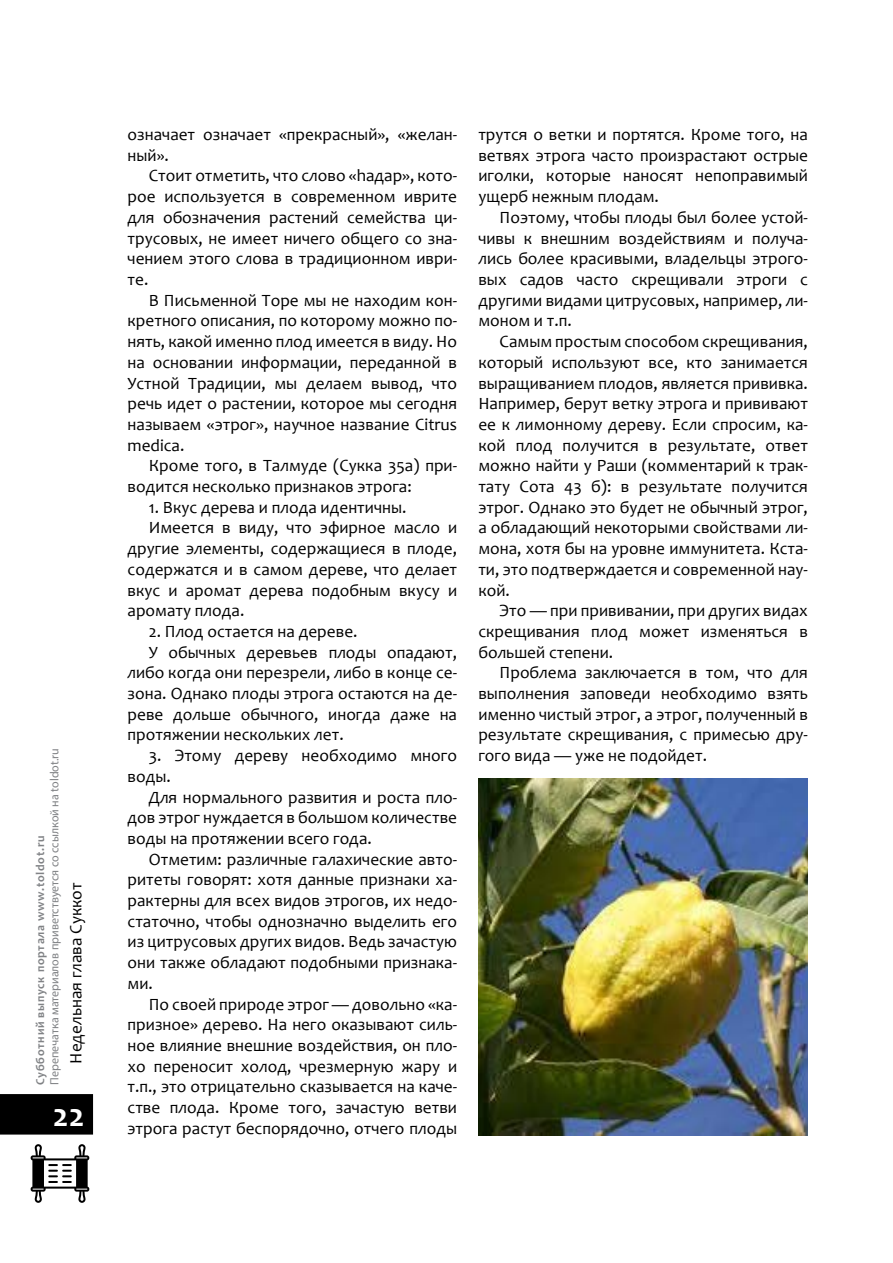
<style>
.page{position:relative;width:893px;height:1263px;background:#fff}
.page>*{position:absolute;margin:0;border:0;box-sizing:border-box;transform-origin:0 0}
.t1{font:700 33px "Candara";color:#fff}
.t2{font:17.25px/20.7px "Candara";color:#000;text-align:justify}
.t3{font:12px "Myriad Pro";color:#808285}
.t4{font:700 12px "Candara";letter-spacing:.06em;color:#808285}
</style>
<div class="page">
<div style="left:0;top:1094px;width:93px;height:40px;background:#000"></div>
<svg style="left:31px;top:1144px;width:58px;height:59px"></svg>
<img style="left:478px;top:778px;width:330px;height:357px">
<p class="t3" style="left:47px;top:1085px;width:338px;rotate:-90deg">Перепечатка материалов приветствуется со ссылкой на toldot.ru</p>
<h1 class="t1" style="left:53px;top:1095px;width:33px">22</h1>
<p class="t4" style="left:33px;top:1085px;width:251px;rotate:-90deg">Субботний выпуск портала www.toldot.ru</p>
<p class="t2" style="left:65px;top:1064px;width:183px;rotate:-90deg">Недельная глава Суккот</p>
<p class="t2" style="left:128px;top:124px;width:331px">означает означает «прекрасный», «желан&shy;ный».</p>
<p class="t2" style="left:128px;top:165px;width:331px;text-indent:21px">Стоит отметить, что слово «hадар», кото&shy;рое используется в современном иврите для обозначения растений семейства ци&shy;трусовых, не имеет ничего общего со зна&shy;чением этого слова в традиционном иври&shy;те.</p>
<p class="t2" style="left:128px;top:290px;width:331px;text-indent:21px">В Письменной Торе мы не находим кон&shy;кретного описания, по которому можно по&shy;нять, какой именно плод имеется в виду. Но на основании информации, переданной в Устной Традиции, мы делаем вывод, что речь идет о растении, которое мы сегодня называем «этрог», научное название Citrus medica.</p>
<p class="t2" style="left:128px;top:455px;width:331px;text-indent:21px">Кроме того, в Талмуде (Сукка 35а) при&shy;водится несколько признаков этрога:</p>
<p class="t2" style="left:149px;top:497px;width:259px">1. Вкус дерева и плода идентичны.</p>
<p class="t2" style="left:149px;top:517px;width:310px">Имеется в виду, что эфирное масло и</p>
<p class="t2" style="left:128px;top:538px;width:331px">другие элементы, содержащиеся в плоде,</p>
<p class="t2" style="left:128px;top:559px;width:331px">содержатся и в самом дереве, что делает</p>
<p class="t2" style="left:128px;top:579px;width:331px">вкус и аромат дерева подобным вкусу и</p>
<p class="t2" style="left:128px;top:600px;width:118px">аромату плода.</p>
<p class="t2" style="left:149px;top:621px;width:210px">2. Плод остается на дереве.</p>
<p class="t2" style="left:149px;top:641px;width:310px">У обычных деревьев плоды опадают,</p>
<p class="t2" style="left:128px;top:662px;width:331px">либо когда они перезрели, либо в конце се-</p>
<p class="t2" style="left:128px;top:683px;width:331px">зона. Однако плоды этрога остаются на де-</p>
<p class="t2" style="left:128px;top:704px;width:331px">реве дольше обычного, иногда даже на</p>
<p class="t2" style="left:128px;top:724px;width:218px">протяжении нескольких лет.</p>
<p class="t2" style="left:128px;top:745px;width:331px;text-indent:21px">3. Этому дереву необходимо много воды.</p>
<p class="t2" style="left:128px;top:786px;width:331px;text-indent:21px">Для нормального развития и роста пло&shy;дов этрог нуждается в большом количестве воды на протяжении всего года.</p>
<p class="t2" style="left:128px;top:848px;width:331px;text-indent:21px">Отметим: различные галахические авто&shy;ритеты говорят: хотя данные признаки ха&shy;рактерны для всех видов этрогов, их недо&shy;статочно, чтобы однозначно выделить его из цитрусовых других видов. Ведь зачастую они также обладают подобными признака&shy;ми.</p>
<p class="t2" style="left:128px;top:993px;width:331px;text-indent:21px">По своей природе этрог — довольно «ка&shy;призное» дерево. На него оказывают силь&shy;ное влияние внешние воздействия, он пло&shy;хо переносит холод, чрезмерную жару и т.п., это отрицательно сказывается на каче&shy;стве плода. Кроме того, зачастую ветви этрога растут беспорядочно, отчего плоды</p>
<p class="t2" style="left:478px;top:124px;width:331px">трутся о ветки и портятся. Кроме того, на ветвях этрога часто произрастают острые иголки, которые наносят непоправимый ущерб нежным плодам.</p>
<p class="t2" style="left:478px;top:207px;width:331px;text-indent:21px">Поэтому, чтобы плоды был более устой&shy;чивы к внешним воздействиям и получа&shy;лись более красивыми, владельцы этрого&shy;вых садов часто скрещивали этроги с другими видами цитрусовых, например, ли&shy;моном и т.п.</p>
<p class="t2" style="left:478px;top:331px;width:331px;text-indent:21px">Самым простым способом скрещивания, который используют все, кто занимается выращиванием плодов, является прививка.<br>Например, берут ветку этрога и прививают ее к лимонному дереву. Если спросим, ка&shy;кой плод получится в результате, ответ можно найти у Раши (комментарий к трак&shy;тату Сота 43 б): в результате получится этрог. Однако это будет не обычный этрог, а обладающий некоторыми свойствами ли&shy;мона, хотя бы на уровне иммунитета. Кста&shy;ти, это подтверждается и современной нау&shy;кой.</p>
<p class="t2" style="left:478px;top:600px;width:331px;text-indent:21px">Это — при прививании, при других видах скрещивания плод может изменяться в большей степени.</p>
<p class="t2" style="left:478px;top:662px;width:331px;text-indent:21px">Проблема заключается в том, что для выполнения заповеди необходимо взять именно чистый этрог, а этрог, полученный в результате скрещивания, с примесью дру&shy;гого вида — уже не подойдет.</p>
</div>
